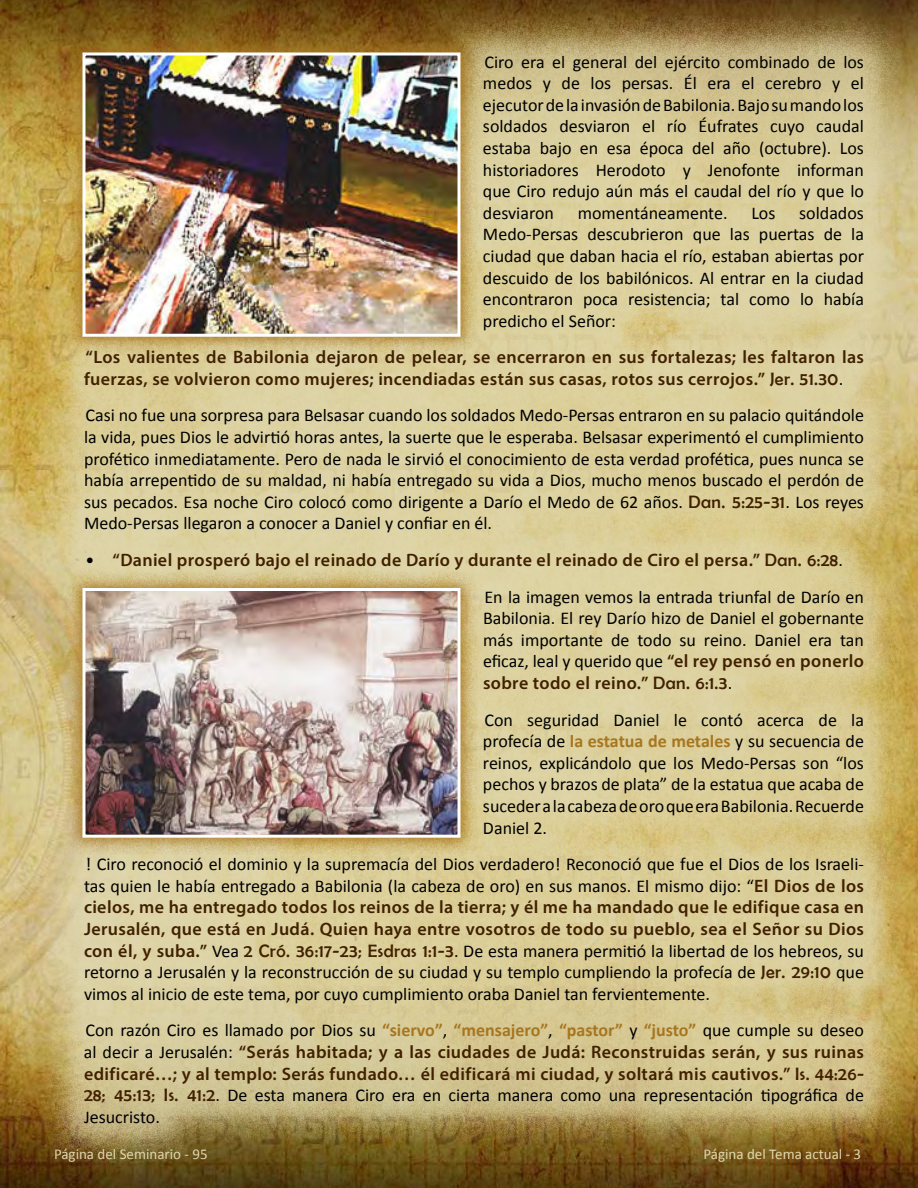
<style>
.page{position:relative;width:918px;height:1188px;background:#fff}
.page>*{position:absolute;margin:0;border:0;box-sizing:border-box;transform-origin:0 0}
.t1{font:18px/21.6px "Calibri";color:#000;text-align:justify}
.t2{font:600 18px/21.6px "Myriad Pro";letter-spacing:.02em;color:#402000}
.t3{font:15px "Calibri";color:#e0d8af}
.s1{font-family:"Berlin Sans FB";font-weight:400}
.s2{font-family:"Calibri";font-weight:400;color:#000}
.s3{font-family:"Berlin Sans FB";color:#402000}
.s4{font-family:"Myriad Pro";font-weight:600;color:#402000}
.s5{font-weight:700;color:#a77621}
</style>
<div class="page">
<img style="left:0;top:0;width:918px;height:1188px">
<div style="left:40px;top:11px;width:868px;height:1156px;background:#e0d8af;opacity:.79"></div>
<div style="left:65px;top:35px;width:413px;height:320px;background:#a77621;opacity:.85"></div>
<img style="left:86px;top:56px;width:370px;height:277px">
<div style="left:82px;top:52px;width:378px;height:285px;border:3px solid #fff"></div>
<div style="left:65px;top:571px;width:413px;height:284px;background:#a77621;opacity:.85"></div>
<img style="left:86px;top:592px;width:370px;height:242px">
<div style="left:82px;top:588px;width:378px;height:250px;border:3px solid #fff"></div>
<p class="t1" style="left:483px;top:51px;width:382px">Ciro era el general del ejército combinado de los medos y de los persas. Él era el cerebro y el ejecutor de la invasión de Babilonia. Bajo su mando los soldados desviaron el río Éufrates cuyo caudal estaba bajo en esa época del año (octubre). Los historiadores Herodoto y Jenofonte informan que Ciro redujo aún más el caudal del río y que lo desviaron</p>
<p class="t1" style="left:578px;top:202px;width:151px">momentáneamente.</p>
<p class="t1" style="left:751px;top:202px;width:26px">Los</p>
<p class="t1" style="left:483px;top:202px;width:382px;text-indent:316px">soldados Medo-Persas descubrieron que las puertas de la ciudad que daban hacia el río, estaban abiertas por descuido de los babilónicos. Al entrar en la ciudad encontraron poca resistencia; tal como lo había predicho el Señor:</p>
<p class="t2" style="left:84px;top:346px;width:782px">“Los valientes de Babilonia dejaron de pelear, se encerraron en sus fortalezas; les faltaron las fuerzas, se volvieron como mujeres; incendiadas están sus casas, rotos sus cerrojos.” <span class="s1">Jer. 51.30</span><span class="s2">.</span></p>
<p class="t1" style="left:84px;top:405px;width:782px">Casi no fue una sorpresa para Belsasar cuando los soldados Medo-Persas entraron en su palacio quitándole la vida, pues Dios le advirtió horas antes, la suerte que le esperaba. Belsasar experimentó el cumplimiento profético inmediatamente. Pero de nada le sirvió el conocimiento de esta verdad profética, pues nunca se había arrepentido de su maldad, ni había entregado su vida a Dios, mucho menos buscado el perdón de sus pecados. Esa noche Ciro colocó como dirigente a Darío el Medo de 62 años. <span class="s3">Dan. 5:25-31</span>. Los reyes Medo-Persas llegaron a conocer a Daniel y confiar en él.</p>
<p class="t2" style="left:85px;top:549px;width:759px"><span class="s2">•</span> “Daniel prosperó bajo el reinado de Darío y durante el reinado de Ciro el persa.” <span class="s1">Dan. 6:28</span><span class="s2">.</span></p>
<p class="t1" style="left:483px;top:586px;width:383px">En la imagen vemos la entrada triunfal de Darío en Babilonia. El rey Darío hizo de Daniel el gobernante más importante de todo su reino. Daniel era tan eficaz, leal y querido que <span class="s4">“el rey pensó en ponerlo</span></p>
<p class="t2" style="left:483px;top:672px;width:251px">sobre todo el reino.” <span class="s1">Dan. 6:1.3</span><span class="s2">.</span></p>
<p class="t1" style="left:483px;top:709px;width:383px">Con seguridad Daniel le contó acerca de la profecía de <span class="s5">la estatua de metales</span> y su secuencia de reinos, explicándolo que los Medo-Persas son “los pechos y brazos de plata” de la estatua que acaba de suceder a la cabeza de oro que era Babilonia. Recuerde Daniel 2.</p>
<p class="t1" style="left:84px;top:854px;width:781px">! Ciro reconoció el dominio y la supremacía del Dios verdadero! Reconoció que fue el Dios de los Israeli&shy;tas quien le había entregado a Babilonia (la cabeza de oro) en sus manos. El mismo dijo: “<span class="s4">El Dios de los</span></p>
<p class="t2" style="left:84px;top:896px;width:782px">cielos, me ha entregado todos los reinos de la tierra; y él me ha mandado que le edifique casa en<br>Jerusalén, que está en Judá. Quien haya entre vosotros de todo su pueblo, sea el Señor su Dios</p>
<p class="t1" style="left:84px;top:940px;width:782px"><span class="s4">con él, y suba.”</span> Vea <span class="s3">2 Cró. 36:17-23; Esdras 1:1-3</span>. De esta manera permitió la libertad de los hebreos, su retorno a Jerusalén y la reconstrucción de su ciudad y su templo cumpliendo la profecía de <span class="s3">Jer. 29:10</span> que vimos al inicio de este tema, por cuyo cumplimiento oraba Daniel tan fervientemente.</p>
<p class="t1" style="left:85px;top:1020px;width:780px">Con razón Ciro es llamado por Dios su <span class="s5">“siervo”</span>, <span class="s5">“mensajero”</span>, <span class="s5">“pastor”</span> y <span class="s5">“justo”</span> que cumple su deseo</p>
<p class="t2" style="left:84px;top:1041px;width:782px"><span class="s2">al decir a Jerusalén:</span> “Serás habitada; y a las ciudades de Judá: Reconstruidas serán, y sus ruinas edificaré…; y al templo: Serás fundado… él edificará mi ciudad, y soltará mis cautivos.” <span class="s1">Is. 44:26-</span></p>
<p class="t1" style="left:84px;top:1085px;width:781px"><span class="s3">28; 45:13; Is. 41:2</span>. De esta manera Ciro era en cierta manera como una representación tipográfica de<br>Jesucristo.</p>
<p class="t3" style="left:54px;top:1144px;width:155px">Página del Seminario - 95</p>
<p class="t3" style="left:704px;top:1144px;width:159px">Página del Tema actual - 3</p>
</div>
